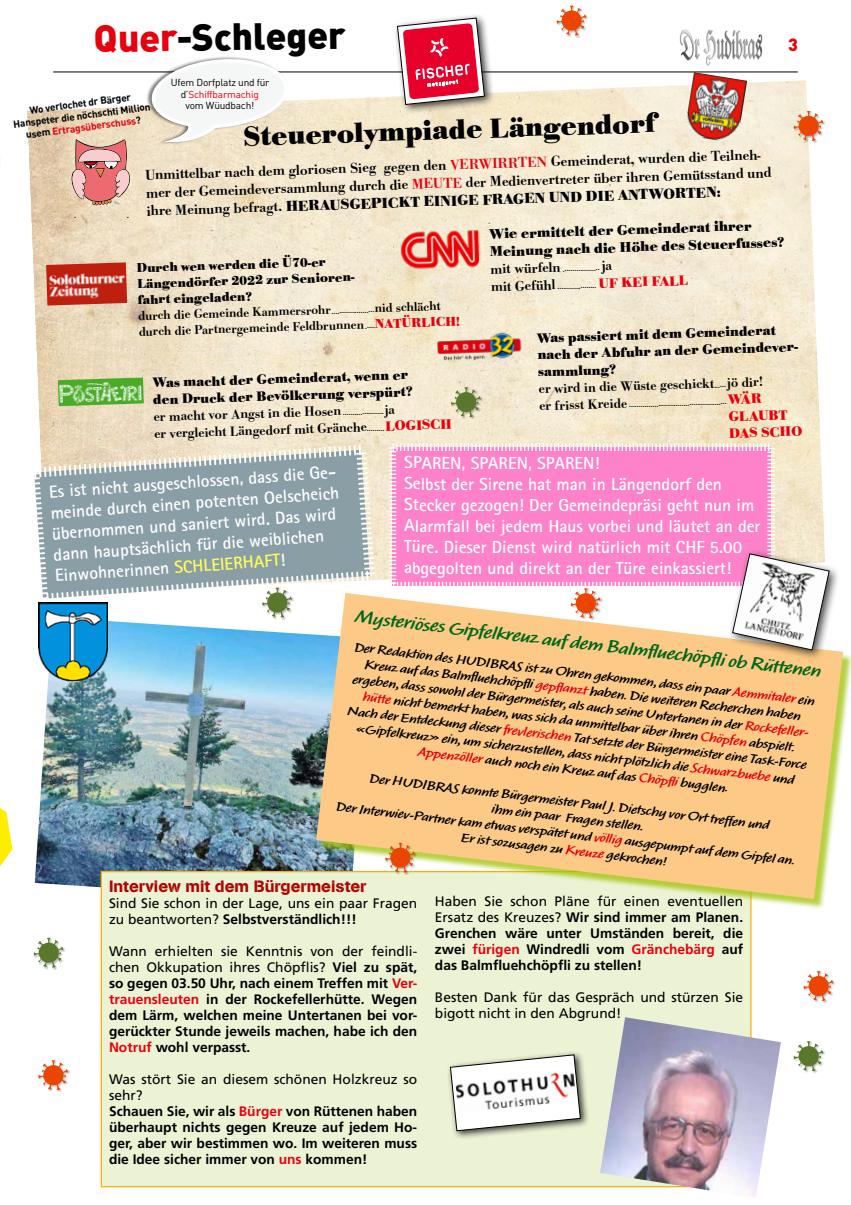
<style>
.page{position:relative;width:851px;height:1205px;background:#fff}
.page>*{position:absolute;margin:0;border:0;box-sizing:border-box;transform-origin:0 0}
.t1{font:900 37.5px "DINOT";color:#000}
.t2{font:700 28.75px "Bodoni Antiqua T";color:#000}
.t3{font:700 18.12px "Calliope MVB";color:#006619}
.t4{font:700 17.5px/21px "Rotis Sans Serif Std";letter-spacing:-.005em;color:#fff}
.t5{font:900 17.5px "DINOT";color:#e7000e}
.t6{font:16.25px "AG Book Stencil";color:#ad0502}
.t7{font:600 15px/18.1px "Bodoni Antiqua T";color:#000}
.t8{font:700 14.62px/17.6px "Bodoni Antiqua T";color:#000}
.t9{font:700 14.12px/17px "Bodoni Antiqua T";color:#000}
.t10{font:700 14.12px/17px "Bodoni Antiqua T";color:#e7000e}
.t11{font:700 13.75px/16px "Frutiger";color:#000;text-align:justify}
.t12{font:13.75px/16px "Frutiger";color:#000}
.t13{font:600 13.25px/15.9px "Bodoni Antiqua T";color:#000}
.t14{font:700 13px/16px "Calliope MVB";color:#000;text-align:center}
.t15{font:700 10px/12px "DINOT";color:#000;text-align:center}
.t16{font:10px/11.9px "DINOT";letter-spacing:-.02em;color:#000;text-align:center}
.t17{font:600 7.5px "Bodoni Antiqua T";color:#000}
.t18{font:4.75px "Typestar";color:#fff}
.s1{color:#e7000e}
.s2{font-weight:700}
.s3{font-size:7.5px}
.s4{font-weight:700;color:#e7000e}
.s5{font-weight:600}
.s6{font-weight:600;font-size:7.5px}
.s7{font-size:14.62px}
.s8{font-weight:700;font-size:14.12px;color:#e7000e}
.s9{font-size:14.12px}
.s10{color:#fffe5c}
.s11{font-weight:400}
</style>
<div class="page">
<img style="left:679px;top:29px;width:83px;height:37px">
<hr style="left:53px;top:72px;width:744px;height:1px;background:#000">
<img style="left:27px;top:80px;width:798px;height:500px">
<img style="left:400px;top:226px;width:81px;height:47px">
<img style="left:436px;top:332px;width:86px;height:30px">
<img style="left:683px;top:72px;width:64px;height:71px">
<img style="left:46px;top:262px;width:81px;height:44px">
<img style="left:58px;top:377px;width:86px;height:29px">
<svg style="left:60px;top:217px;width:82px;height:1px"></svg>
<svg style="left:71px;top:139px;width:61px;height:66px;background:#da9a94"></svg>
<div style="left:146px;top:55px;width:142px;height:89px;background:#000;opacity:.5"></div>
<svg style="left:148px;top:57px;width:143px;height:87px"></svg>
<svg style="left:387px;top:442px;width:389px;height:144px;background:#fc8bcb"></svg>
<svg style="left:27px;top:443px;width:349px;height:156px;background:#a6b3b5"></svg>
<img style="left:35px;top:621px;width:281px;height:282px">
<div style="left:101px;top:871px;width:649px;height:315px;background:#ecf3d4"></div>
<div style="left:318px;top:595px;width:532px;height:315px;background:#9fc100;opacity:.75"></div>
<svg style="left:316px;top:593px;width:527px;height:306px;background:#f6cf93"></svg>
<img style="left:600px;top:1017px;width:180px;height:181px">
<img style="left:38px;top:602px;width:70px;height:78px">
<svg style="left:0;top:808px;width:12px;height:58px"></svg>
<div style="left:392px;top:13px;width:102px;height:102px;background:#000;opacity:.75"></div>
<svg style="left:396px;top:17px;width:89px;height:88px"></svg>
<div style="left:446px;top:1050px;width:143px;height:90px;background:#000;opacity:.75"></div>
<svg style="left:449px;top:1054px;width:132px;height:77px;background:#d9d9d3"></svg>
<div style="left:727px;top:548px;width:113px;height:114px;background:#000;opacity:.75"></div>
<svg style="left:731px;top:553px;width:99px;height:98px"></svg>
<div style="left:570px;top:588px;width:32px;height:33px;background:#000;opacity:.3"></div>
<svg style="left:570px;top:588px;width:30px;height:30px"></svg>
<div style="left:38px;top:1060px;width:32px;height:32px;background:#000;opacity:.3"></div>
<svg style="left:38px;top:1060px;width:30px;height:30px"></svg>
<div style="left:803px;top:970px;width:32px;height:33px;background:#000;opacity:.3"></div>
<svg style="left:803px;top:971px;width:30px;height:30px"></svg>
<div style="left:385px;top:842px;width:32px;height:33px;background:#000;opacity:.3"></div>
<svg style="left:385px;top:843px;width:30px;height:29px"></svg>
<div style="left:793px;top:111px;width:32px;height:32px;background:#000;opacity:.3"></div>
<svg style="left:793px;top:111px;width:30px;height:30px"></svg>
<div style="left:556px;top:5px;width:32px;height:33px;background:#000;opacity:.3"></div>
<svg style="left:556px;top:6px;width:30px;height:29px"></svg>
<div style="left:33px;top:937px;width:33px;height:33px;background:#000;opacity:.3"></div>
<svg style="left:34px;top:937px;width:29px;height:30px"></svg>
<div style="left:262px;top:587px;width:32px;height:33px;background:#000;opacity:.3"></div>
<svg style="left:262px;top:587px;width:30px;height:30px"></svg>
<div style="left:450px;top:387px;width:33px;height:33px;background:#000;opacity:.3"></div>
<svg style="left:451px;top:387px;width:29px;height:30px"></svg>
<div style="left:793px;top:1041px;width:32px;height:32px;background:#000;opacity:.3"></div>
<svg style="left:793px;top:1041px;width:30px;height:30px"></svg>
<h1 class="t1" style="left:93px;top:14px;width:253px;rotate:-1deg"><span class="s1">Quer</span>-Schleger</h1>
<h3 class="t5" style="left:788px;top:32px;width:11px">3</h3>
<p class="t16" style="left:171px;top:76px;width:100px">Ufem Dorfplatz und für d’<span class="s1">Schiffbarmachig</span></p>
<p class="t18" style="left:427px;top:82px;width:32px;rotate:-6deg">metzgerei</p>
<p class="t15" style="left:29px;top:104px;width:104px;rotate:-8deg">Wo verlochet dr Bärger</p>
<p class="t16" style="left:185px;top:100px;width:70px">vom Wüudbach!</p>
<p class="t15" style="left:13px;top:119px;width:139px;rotate:-8deg">Hanspeter die nöchschti Million usem <span class="s1">Ertragsüberschuss</span>?</p>
<h2 class="t2" style="left:243px;top:119px;width:414px;rotate:-2deg">Steuerolympiade Längendorf</h2>
<p class="t7" style="left:145px;top:166px;width:627px;rotate:-2deg">Unmittelbar nach dem gloriosen Sieg gegen den <span class="s1">VERWIRRTEN</span> Gemeinderat, wurden die Teilneh&shy;mer der Gemeindeversammlung durch die <span class="s1">MEUTE</span> der Medienvertreter über ihren Gemütsstand und ihre Meinung befragt. <span class="s2">HERAUSGEPICKT EINIGE FRAGEN UND DIE ANTWORTEN:</span></p>
<p class="t13" style="left:136px;top:260px;width:323px;rotate:-2deg"><span class="s2">Durch wen werden die Ü70-er<br>Längendörfer 2022 zur Senioren-<br>fahrt eingeladen?<br></span>durch die Gemeinde Kammersrohr<span class="s3">......................</span>nid schlächt durch die Partnergemeinde Feldbrunnen<span class="s3">.....</span><span class="s4">NATÜRLICH!</span></p>
<p class="t9" style="left:152px;top:375px;width:299px;rotate:-2deg">Was macht der Gemeinderat, wenn er<br>den Druck der Bevölkerung verspürt?<br><span class="s5">er macht vor Angst in die Hosen</span> <span class="s6">.....................</span> <span class="s5">ja<br>er vergleicht Längedorf mit Gränche</span><span class="s6">.........</span><span class="s1">LOGISCH</span></p>
<p class="t8" style="left:489px;top:226px;width:296px;rotate:-2deg">Wie ermittelt der Gemeinderat ihrer<br>Meinung nach die Höhe des Steuerfusses?</p>
<p class="t17" style="left:490px;top:267px;width:123px;rotate:-2deg"><span class="s7">mit würfeln</span> ................... <span class="s7">ja</span></p>
<p class="t17" style="left:491px;top:285px;width:199px;rotate:-2deg"><span class="s7">mit Gefühl</span> .................... <span class="s8">UF KEI FALL</span></p>
<p class="t9" style="left:536px;top:330px;width:265px;rotate:-2deg">Was passiert mit dem Gemeinderat nach der Abfuhr an der Gemeindever&shy;sammlung?<br><span class="s5">er wird in die Wüste geschickt</span><span class="s6">......</span> <span class="s5">jö dir!</span></p>
<p class="t17" style="left:539px;top:404px;width:224px;rotate:-2deg"><span class="s9">er frisst Kreide</span> .................................................. <span class="s8">WÄR</span></p>
<p class="t10" style="left:728px;top:408px;width:75px;rotate:-2deg">GLAUBT<br>DAS SCHO</p>
<h3 class="t4" style="left:48px;top:481px;width:291px;rotate:-4deg">Es ist nicht ausgeschlossen, dass die Ge&shy;meinde durch einen potenten Oelscheich übernommen und saniert wird. Das wird dann hauptsächlich für die weiblichen Einwohnerinnen <span class="s10">SCHLEIERHAFT</span>!</h3>
<p class="t4" style="left:404px;top:452px;width:358px">SPAREN, SPAREN, SPAREN!<br>Selbst der Sirene hat man in Längendorf den Stecker gezogen! Der Gemeindepräsi geht nun im Alarmfall bei jedem Haus vorbei und läutet an der Türe. Dieser Dienst wird natürlich mit CHF 5.00 abgegolten und direkt an der Türe einkassiert!</p>
<h3 class="t3" style="left:357px;top:604px;width:470px;rotate:7deg">Mysteriöses Gipfelkreuz auf dem Balmfl uechöpfl i ob Rütt enen</h3>
<p class="t14" style="left:356px;top:638px;width:465px;rotate:7deg">Der Redaktion des HUDIBRAS ist zu Ohren gekommen, dass ein paar <span class="s1">Aemmitaler</span> ein Kreuz auf das Balmfl uehchöpfl i <span class="s1">gepfl anzt</span> haben. Die weiteren Recherchen haben ergeben, dass sowohl der Bürgermeister, als auch seine Untertanen in der <span class="s1">Rockefeller&shy;hütt e</span> nicht bemerkt haben, was sich da unmitt elbar über ihren <span class="s1">Chöpfen</span> abspielt.<br>Nach der Entdeckung dieser <span class="s1">frevlerischen</span> Tat setzte der Bürgermeister eine Task-Force «Gipfelkreuz» ein, um sicherzustellen, dass nicht plötzlich die <span class="s1">Schwarzbuebe</span> und <span class="s1">Appenzöller</span> auch noch ein Kreuz auf das <span class="s1">Chöpfl i</span> bugglen.</p>
<p class="t14" style="left:371px;top:770px;width:404px;rotate:7deg">Der HUDIBRAS konnte Bürgermeister Paul J. Dietschy vor Ort treff en und</p>
<p class="t14" style="left:338px;top:798px;width:463px;rotate:7deg">Der Interwiev-Partner kam etwas verspätet und <span class="s1">völlig</span> ausgepumpt auf dem Gipfel an.</p>
<p class="t14" style="left:493px;top:801px;width:154px;rotate:7deg">ihm ein paar Fragen stellen.</p>
<p class="t14" style="left:462px;top:830px;width:208px;rotate:7deg">Er ist sozusagen zu <span class="s1">Kreuze</span> gekrochen!</p>
<p class="t6" style="left:109px;top:876px;width:259px">Interview mit dem Bürgermeister</p>
<p class="t12" style="left:109px;top:895px;width:309px">Sind Sie schon in der Lage, uns ein paar Fragen zu beantworten? <span class="s2">Selbstverständlich!!!</span></p>
<p class="t11" style="left:109px;top:943px;width:310px"><span class="s11">Wann erhielten sie Kenntnis von der feindli&shy;chen Okkupation ihres Chöpflis?</span> Viel zu spät, so gegen 03.50 Uhr, nach einem Treffen mit <span class="s1">Ver&shy;trauensleuten</span> in der Rockefellerhütte. Wegen dem Lärm, welchen meine Untertanen bei vor&shy;gerückter Stunde jeweils machen, habe ich den <span class="s1">Notruf</span> wohl verpasst.</p>
<p class="t11" style="left:109px;top:1071px;width:310px;text-align:left"><span class="s11">Was stört Sie an diesem schönen Holzkreuz so sehr?<br></span>Schauen Sie, wir als <span class="s1">Bürger</span> von Rüttenen haben überhaupt nichts gegen Kreuze auf jedem Ho&shy;ger, aber wir bestimmen wo. Im weiteren muss die Idee sicher immer von <span class="s1">uns</span> kommen!</p>
<p class="t11" style="left:435px;top:893px;width:310px"><span class="s11">Haben Sie schon Pläne für einen eventuellen Ersatz des Kreuzes?</span> Wir sind immer am Planen.<br>Grenchen wäre unter Umständen bereit, die zwei <span class="s1">fürigen</span> Windredli vom <span class="s1">Gränchebärg</span> auf das Balmfluehchöpfli zu stellen!</p>
<p class="t12" style="left:435px;top:989px;width:309px">Besten Dank für das Gespräch und stürzen Sie bigott nicht in den Abgrund!</p>
</div>
